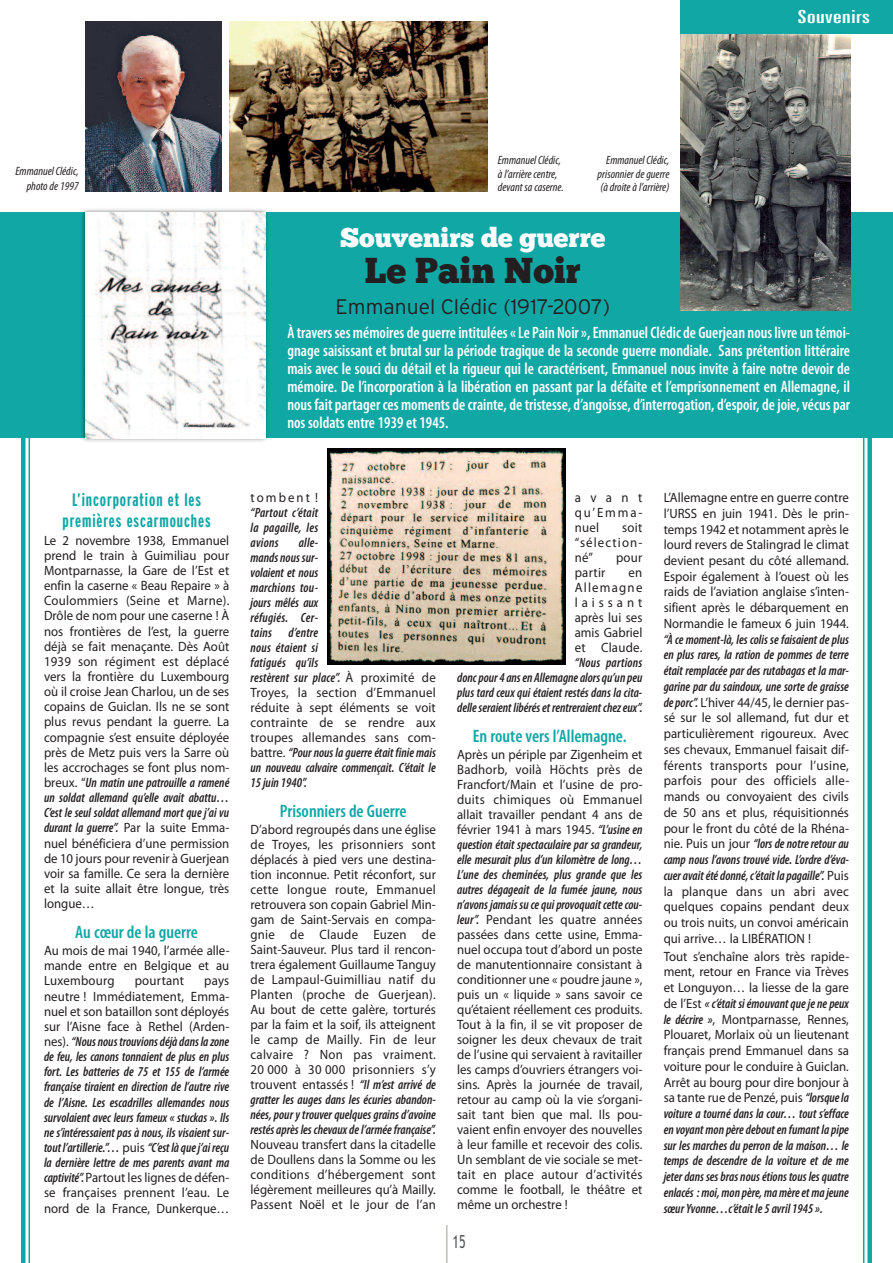
<style>
.page{position:relative;width:893px;height:1263px;background:#fff}
.page>*{position:absolute;margin:0;border:0;box-sizing:border-box;transform-origin:0 0}
.t1{font:36px "Chunk Five Ex";color:#231f20}
.t2{font:27px "Chunk Five Ex";color:#fff}
.t3{font:300 21px "Interstate";color:#231f20}
.t4{font:600 condensed 18px "Myriad Pro";color:#10a7a5}
.t5{font:700 extra-condensed 18px/21.1px "Interstate";letter-spacing:.05em;color:#10a7a5;text-align:center}
.t6{font:extra-condensed 18px "Zurich BT";color:#fff;scale:1.5 1}
.t7{font:18px "Trebuchet MS";color:#57585a;scale:.7 1}
.t8{font:600 condensed 16.5px/18px "Myriad Pro";color:#fff;text-align:justify;scale:.95 1}
.t9{font:13.5px/15px "Myriad Pro";color:#231f20;text-align:justify;scale:.95 1}
.t10{font:italic 600 condensed 13.5px/15px "Myriad Pro";color:#231f20;text-align:justify;scale:.95 1}
.t11{font:13.5px "Myriad Pro";letter-spacing:.02em;color:#231f20;scale:.95 1}
.t12{font:13.5px "Myriad Pro";letter-spacing:.16em;color:#231f20;scale:.95 1}
.t13{font:italic condensed 12px/13.5px "Myriad Pro";color:#231f20;text-align:right}
.s1{font-weight:600;font-style:italic;font-stretch:condensed}
.s2{font-weight:400;font-style:normal;font-stretch:normal}
</style>
<div class="page">
<hr style="left:446px;top:1225px;width:1px;height:38px;background:#a79b96">
<div style="left:680px;top:0;width:213px;height:34px;background:#10a7a5"></div>
<img style="left:85px;top:21px;width:136px;height:170px">
<div style="left:0;top:213px;width:893px;height:225px;background:#10a7a5"></div>
<img style="left:229px;top:21px;width:258px;height:170px">
<img style="left:680px;top:34px;width:170px;height:276px">
<img style="left:327px;top:449px;width:238px;height:216px">
<img style="left:76px;top:209px;width:197px;height:233px">
<img style="left:85px;top:213px;width:181px;height:225px">
<hr style="left:29px;top:428px;width:1px;height:835px;background:#10a7a5">
<div style="left:21px;top:428px;width:5px;height:835px;background:#10a7a5"></div>
<div style="left:867px;top:428px;width:5px;height:835px;background:#10a7a5"></div>
<hr style="left:863px;top:428px;width:1px;height:835px;background:#10a7a5">
<h3 class="t6" style="left:797px;top:10px;width:50px">Souvenirs</h3>
<p class="t13" style="left:16px;top:165px;width:65px;line-height:15px">Emmanuel Clédic, photo de 1997</p>
<p class="t13" style="left:498px;top:154px;width:67px;text-align:left">Emmanuel Clédic, à l’arrière centre, devant sa caserne.</p>
<p class="t13" style="left:598px;top:154px;width:73px;text-align:justify;text-indent:9px">Emmanuel Clédic, prisonnier de guerre (à droite à l’arrière)</p>
<h2 class="t2" style="left:340px;top:217px;width:267px">Souvenirs de guerre</h2>
<h1 class="t1" style="left:365px;top:243px;width:218px">Le Pain Noir</h1>
<h3 class="t3" style="left:336px;top:295px;width:276px">Emmanuel Clédic (1917-2007)</h3>
<p class="t8" style="left:287px;top:325px;width:594px">À traverssesmémoires de guerreintitulées«Le Pain Noir»,EmmanuelClédic de Guerjean nouslivre un témoi&shy;gnage saisissant et brutal sur la période tragique de la seconde guerre mondiale. Sans prétention littéraire mais avec le souci du détail et la rigueur qui le caractérisent, Emmanuel nous invite à faire notre devoir de mémoire. De l’incorporation à la libération en passant par la défaite et l’emprisonnement en Allemagne, il nous fait partager ces moments de crainte, de tristesse, d’angoisse, d’interrogation, d’espoir, de joie, vécus par nos soldats entre 1939 et 1945.</p>
<h3 class="t5" style="left:63px;top:489px;width:150px">L’incorporation et les premières escarmouches</h3>
<p class="t9" style="left:44px;top:534px;width:197px">Le 2 novembre 1938, Emmanuel prend le train à Guimiliau pour Montparnasse, la Gare de l’Est et enfin la caserne « Beau Repaire » à Coulommiers (Seine et Marne).<br>Drôle de nom pour une caserne ! À nos frontières de l’est, la guerre déjà se fait menaçante. Dès Août 1939 son régiment est déplacé vers la frontière du Luxembourg où il croise Jean Charlou, un de ses copains de Guiclan. Ils ne se sont plus revus pendant la guerre. La compagnie s’est ensuite déployée près de Metz puis vers la Sarre où les accrochages se font plus nom&shy;breux. “<span class="s1">Un matin une patrouille a ramené un soldat allemand qu’elle avait abattu… C’est le seul soldat allemand mort que j’ai vu durant la guerre”.</span> Par la suite Emma&shy;nuel bénéficiera d’une permission de 10 jours pour revenir à Guerjean voir sa famille. Ce sera la dernière et la suite allait être longue, très longue…</p>
<h3 class="t4" style="left:75px;top:925px;width:124px">Au cœur de la guerre</h3>
<p class="t9" style="left:44px;top:944px;width:197px">Au mois de mai 1940, l’armée alle&shy;mande entre en Belgique et au Luxembourg</p>
<p class="t11" style="left:135px;top:976px;width:54px">pourtant</p>
<p class="t10" style="left:44px;top:974px;width:197px;text-indent:160px"><span class="s2">pays neutre ! Immédiatement, Emma&shy;nuel et son bataillon sont déployés sur l’Aisne face à Rethel (Arden&shy;nes).</span> “Nous noustrouvions déjà dansla zone de feu, les canons tonnaient de plus en plus fort. Les batteries de 75 et 155 de l’armée française tiraient en direction de l’autre rive de l’Aisne. Les escadrilles allemandes nous survolaient avec leurs fameux « stuckas ». Ils ne s’intéressaient pas à nous, ils visaient sur&shy;tout l’artillerie.”… <span class="s2">puis</span> “C’est là quej’ai reçu la dernière lettre de mes parents avant ma captivité”.<span class="s2">Partout les lignes de défen&shy;se françaises prennent l’eau. Le nord de la France, Dunkerque…</span></p>
<p class="t12" style="left:251px;top:492px;width:73px">tombent !</p>
<p class="t10" style="left:251px;top:506px;width:73px">“Partout c’était la pagaille, les avions</p>
<p class="t10" style="left:251px;top:536px;width:197px;text-align:left;text-indent:48px">alle-<br>mands noussur-<br>volaient et nous<br>marchions tou-<br>jours mêlés aux<br>réfugiés. Cer-<br>tains d’entre<br>nous étaient si<br>fatigués qu’ils<br>restèrent sur place”. <span class="s2">À proximité de<br>Troyes, la section d’Emmanuel réduite à sept éléments se voit contrainte de se rendre aux troupes allemandes sans com&shy;battre.</span> “Pour nous la guerre était finie mais un nouveau calvaire commençait. C’était le<br>15 juin 1940”.</p>
<h3 class="t4" style="left:280px;top:804px;width:128px">Prisonniers de Guerre</h3>
<p class="t9" style="left:251px;top:823px;width:197px">D’abord regroupés dans une église de Troyes, les prisonniers sont déplacés à pied vers une destina&shy;tion inconnue. Petit réconfort, sur cette longue route, Emmanuel retrouvera son copain Gabriel Min&shy;gam de Saint-Servais en compa&shy;gnie de Claude Euzen de Saint-Sauveur. Plus tard il rencon&shy;trera également Guillaume Tanguy de Lampaul-Guimilliau natif du Planten (proche de Guerjean).<br>Au bout de cette galère, torturés par la faim et la soif, ils atteignent le camp de Mailly. Fin de leur calvaire ? Non pas vraiment.<br>20 000 à 30 000 prisonniers s’y trouvent entassés ! <span class="s1">“Il m’est arrivé de gratter les auges dans les écuries abandon&shy;nées, pour y trouver quelques grains d’avoine restés après les chevaux de l’armée française”.</span></p>
<p class="t9" style="left:251px;top:1138px;width:197px">Nouveau transfert dans la citadelle de Doullens dans la Somme ou les conditions d’hébergement sont légèrement meilleures qu’à Mailly.<br>Passent Noël et le jour de l’an</p>
<p class="t9" style="left:575px;top:491px;width:73px">avant qu’Emma&shy;nuel</p>
<p class="t9" style="left:575px;top:521px;width:73px;text-indent:48px">soit “sélection&shy;né”</p>
<p class="t9" style="left:616px;top:551px;width:29px">pour</p>
<p class="t9" style="left:575px;top:566px;width:34px">partir</p>
<p class="t9" style="left:575px;top:566px;width:73px;text-indent:54px">en Allemagne laissant après lui ses amis Gabriel et Claude.</p>
<p class="t10" style="left:457px;top:656px;width:197px;text-indent:118px">“Nous partions donc pour 4 ansen Allemagne alors qu’un peu plus tard ceux qui étaient restés dans la cita&shy;delleseraient libéréset rentreraientchezeux”.</p>
<h3 class="t4" style="left:473px;top:729px;width:155px">En route vers l’Allemagne.</h3>
<p class="t9" style="left:457px;top:748px;width:197px">Après un périple par Zigenheim et Badhorb, voilà Höchts près de Francfort/Main et l’usine de pro&shy;duits chimiques où Emmanuel allait travailler pendant 4 ans de février 1941 à mars 1945. <span class="s1">“L’usine en question était spectaculaire par sa grandeur, elle mesurait plus d’un kilomètre de long… L’une des cheminées, plus grande que les autres dégageait de la fumée jaune, nous n’avons jamais su ce qui provoquait cette cou&shy;leur”.</span> Pendant les quatre années passées dans cette usine, Emma&shy;nuel occupa tout d’abord un poste de manutentionnaire consistant à conditionner une « poudre jaune », puis un « liquide » sans savoir ce qu’étaient réellement ces produits.<br>Tout à la fin, il se vit proposer de soigner les deux chevaux de trait de l’usine qui servaient à ravitailler les camps d’ouvriers étrangers voi&shy;sins. Après la journée de travail, retour au camp où la vie s’organi&shy;sait tant bien que mal. Ils pou&shy;vaient enfin envoyer des nouvelles à leur famille et recevoir des colis.<br>Un semblant de vie sociale se met&shy;tait en place autour d’activités comme le football, le théâtre et même un orchestre !</p>
<h3 class="t7" style="left:453px;top:1231px;width:20px">15</h3>
<p class="t9" style="left:664px;top:491px;width:197px;line-height:15.8px">L’Allemagne entre en guerre contre l’URSS en juin 1941. Dès le prin&shy;temps 1942 et notamment après le lourd revers de Stalingrad le climat devient pesant du côté allemand.<br>Espoir également à l’ouest où les raids de l’aviation anglaise s’inten&shy;sifient après le débarquement en Normandie le fameux 6 juin 1944.</p>
<p class="t9" style="left:664px;top:632px;width:197px;line-height:15.8px"><span class="s1">“À ce moment-là, les colis se faisaient de plus en plus rares, la ration de pommes de terre était remplacée par des rutabagas et la mar&shy;garine par du saindoux, une sorte de graisse de porc”.</span> L’hiver 44/45, le dernier pas&shy;sé sur le sol allemand, fut dur et particulièrement rigoureux. Avec ses chevaux, Emmanuel faisait dif&shy;férents transports pour l’usine, parfois pour des officiels alle&shy;mands ou convoyaient des civils de 50 ans et plus, réquisitionnés pour le front du côté de la Rhéna&shy;nie. Puis un jour <span class="s1">“lors de notre retour au camp nous l’avons trouvé vide. L’ordre d’éva&shy;cuer avaitété donné,c’était la pagaille”.</span> Puis la planque dans un abri avec quelques copains pendant deux ou trois nuits, un convoi américain qui arrive… la LIBÉRATION !</p>
<p class="t10" style="left:664px;top:949px;width:197px;line-height:15.8px"><span class="s2">Tout s’enchaîne alors très rapide&shy;ment, retour en France via Trèves et Longuyon… la liesse de la gare de l’Est</span> « c’était si émouvant queje ne peux le décrire »<span class="s2">, Montparnasse, Rennes, Plouaret, Morlaix où un lieutenant français prend Emmanuel dans sa voiture pour le conduire à Guiclan.<br>Arrêt au bourg pour dire bonjour à sa tante rue de Penzé, puis</span> “lorsquela voiture a tourné dans la cour… tout s’efface en voyantmon père debouten fumant la pipe sur les marches du perron de la maison… le temps de descendre de la voiture et de me jeter dans ses bras nous étions tous les quatre enlacés :moi,mon père,mamèreetma jeune sœur Yvonne…c’était le 5 avril 1945 ».</p>
</div>
